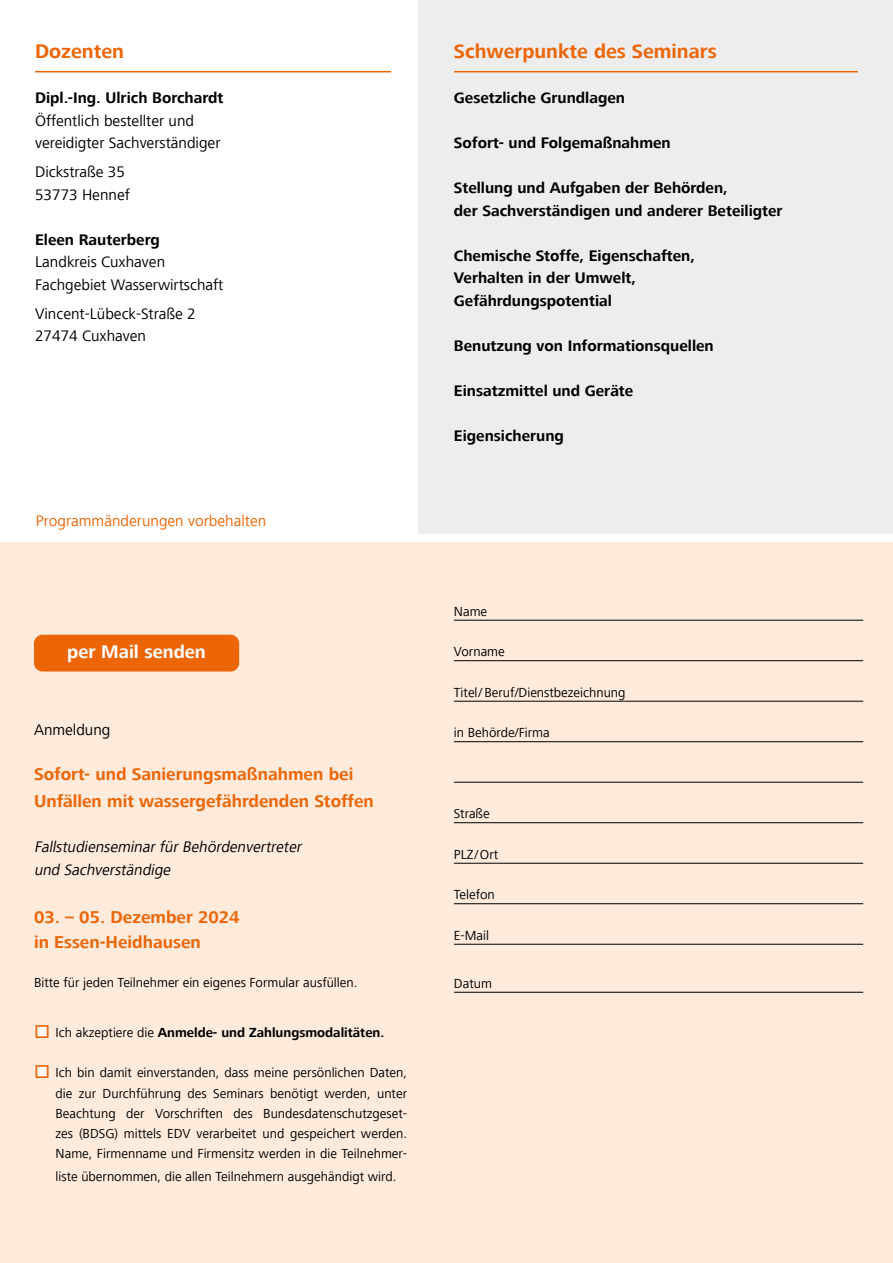
<style>
.page{position:relative;width:893px;height:1263px;background:#fff}
.page>*{position:absolute;margin:0;border:0;box-sizing:border-box;transform-origin:0 0}
.t1{font:700 20.25px "Frutiger Next LT";color:#ec6608}
.t2{font:700 18.75px "Frutiger Next LT";color:#fff}
.t3{font:700 17.7px/27px "Frutiger Next LT";color:#ec6608}
.t4{font:700 15.75px/22.5px "Frutiger Next LT";color:#000}
.t5{font:15.75px/22.5px "Frutiger Next LT";color:#000}
.t6{font:italic 15.75px/22.5px "Frutiger Next LT";color:#000}
.t7{font:15.75px "Frutiger Next LT";color:#ec6608}
.t8{font:13.5px/20.2px "Frutiger Next LT";color:#000;text-align:justify}
.t9{font:700 13.5px "Frutiger Next LT";color:#000}
.s1{color:#ec6608}
.s2{font-weight:400}
</style>
<div class="page">
<div style="left:410px;top:542px;width:483px;height:721px;background:#feebdc"></div>
<div style="left:0;top:542px;width:410px;height:721px;background:#feebdc"></div>
<div style="left:419px;top:0;width:474px;height:534px;background:#ededed"></div>
<hr style="left:454px;top:71px;width:404px;height:1px;background:#ec6608">
<hr style="left:35px;top:71px;width:356px;height:1px;background:#ec6608">
<hr style="left:454px;top:620px;width:409px;height:1px;background:#000">
<hr style="left:454px;top:660px;width:409px;height:1px;background:#000">
<hr style="left:454px;top:701px;width:409px;height:1px;background:#000">
<hr style="left:454px;top:741px;width:409px;height:1px;background:#000">
<hr style="left:454px;top:782px;width:409px;height:1px;background:#000">
<hr style="left:454px;top:822px;width:409px;height:1px;background:#000">
<hr style="left:454px;top:863px;width:409px;height:1px;background:#000">
<hr style="left:454px;top:903px;width:409px;height:1px;background:#000">
<hr style="left:454px;top:944px;width:409px;height:1px;background:#000">
<hr style="left:454px;top:992px;width:409px;height:1px;background:#000">
<div style="left:34px;top:635px;width:205px;height:36px;background:#ec6608;border-radius:9px"></div>
<div style="left:37px;top:1026px;width:11px;height:11px;background:#fff"></div>
<div style="left:37px;top:1066px;width:11px;height:11px;background:#fff"></div>
<h1 class="t1" style="left:35px;top:40px;width:91px">Dozenten</h1>
<p class="t4" style="left:35px;top:87px;width:190px">Dipl.-Ing. Ulrich Borchardt</p>
<p class="t5" style="left:35px;top:109px;width:187px">Öffentlich bestellter und vereidigter Sachverständiger</p>
<p class="t5" style="left:35px;top:161px;width:96px">Dickstraße 35<br>53773 Hennef</p>
<p class="t4" style="left:35px;top:228px;width:126px">Eleen Rauterberg</p>
<p class="t5" style="left:35px;top:251px;width:190px">Landkreis Cuxhaven<br>Fachgebiet Wasserwirtschaft</p>
<p class="t5" style="left:35px;top:302px;width:162px">Vincent-Lübeck-Straße 2<br>27474 Cuxhaven</p>
<p class="t7" style="left:36px;top:512px;width:232px">Programmänderungen vorbehalten</p>
<h2 class="t2" style="left:67px;top:641px;width:140px">per Mail senden</h2>
<p class="t5" style="left:34px;top:719px;width:78px">Anmeldung</p>
<h3 class="t3" style="left:34px;top:761px;width:341px">Sofort- und Sanierungsmaßnahmen bei<br>Unfällen mit wassergefährdenden Stoffen</h3>
<p class="t6" style="left:34px;top:836px;width:272px">Fallstudienseminar für Behördenvertreter und Sachverständige</p>
<h3 class="t3" style="left:34px;top:904px;width:207px;line-height:25.5px">03. – 05. Dezember 2024 in Essen-Heidhausen</h3>
<p class="t8" style="left:34px;top:973px;width:325px">Bitte für jeden Teilnehmer ein eigenes Formular ausfüllen.</p>
<p class="t9" style="left:34px;top:1025px;width:352px"><span class="s1">□</span> <span class="s2">Ich akzeptiere die</span> Anmelde- und Zahlungsmodalitäten.</p>
<p class="t8" style="left:56px;top:1063px;width:353px;text-indent:-21px"><span class="s1">□</span> Ich bin damit einverstanden, dass meine persönlichen Daten, die zur Durchführung des Seminars benötigt werden, unter Beachtung der Vorschriften des Bundesdatenschutzgeset&shy;zes (BDSG) mittels EDV verarbeitet und gespeichert werden.<br>Name, Firmenname und Firmensitz werden in die Teilnehmer-</p>
<p class="t8" style="left:56px;top:1166px;width:342px">liste übernommen, die allen Teilnehmern ausgehändigt wird.</p>
<h1 class="t1" style="left:454px;top:40px;width:264px">Schwerpunkte des Seminars</h1>
<p class="t4" style="left:454px;top:87px;width:173px">Gesetzliche Grundlagen</p>
<p class="t4" style="left:454px;top:132px;width:218px">Sofort- und Folgemaßnahmen</p>
<p class="t4" style="left:454px;top:177px;width:330px">Stellung und Aufgaben der Behörden,<br>der Sachverständigen und anderer Beteiligter</p>
<p class="t4" style="left:454px;top:244px;width:243px">Chemische Stoffe, Eigenschaften,<br>Verhalten in der Umwelt,<br>Gefährdungspotential</p>
<p class="t4" style="left:454px;top:334px;width:261px">Benutzung von Informationsquellen</p>
<p class="t4" style="left:454px;top:379px;width:181px">Einsatzmittel und Geräte</p>
<p class="t4" style="left:454px;top:424px;width:112px">Eigensicherung</p>
<p class="t8" style="left:454px;top:601px;width:35px">Name</p>
<p class="t8" style="left:454px;top:642px;width:52px">Vorname</p>
<p class="t8" style="left:454px;top:682px;width:173px">Titel/ Beruf/Dienstbezeichnung</p>
<p class="t8" style="left:454px;top:723px;width:97px">in Behörde/Firma</p>
<p class="t8" style="left:454px;top:804px;width:37px">Straße</p>
<p class="t8" style="left:454px;top:844px;width:46px">PLZ/Ort</p>
<p class="t8" style="left:454px;top:885px;width:42px">Telefon</p>
<p class="t8" style="left:454px;top:925px;width:37px">E-Mail</p>
<p class="t8" style="left:454px;top:973px;width:40px">Datum</p>
</div>
